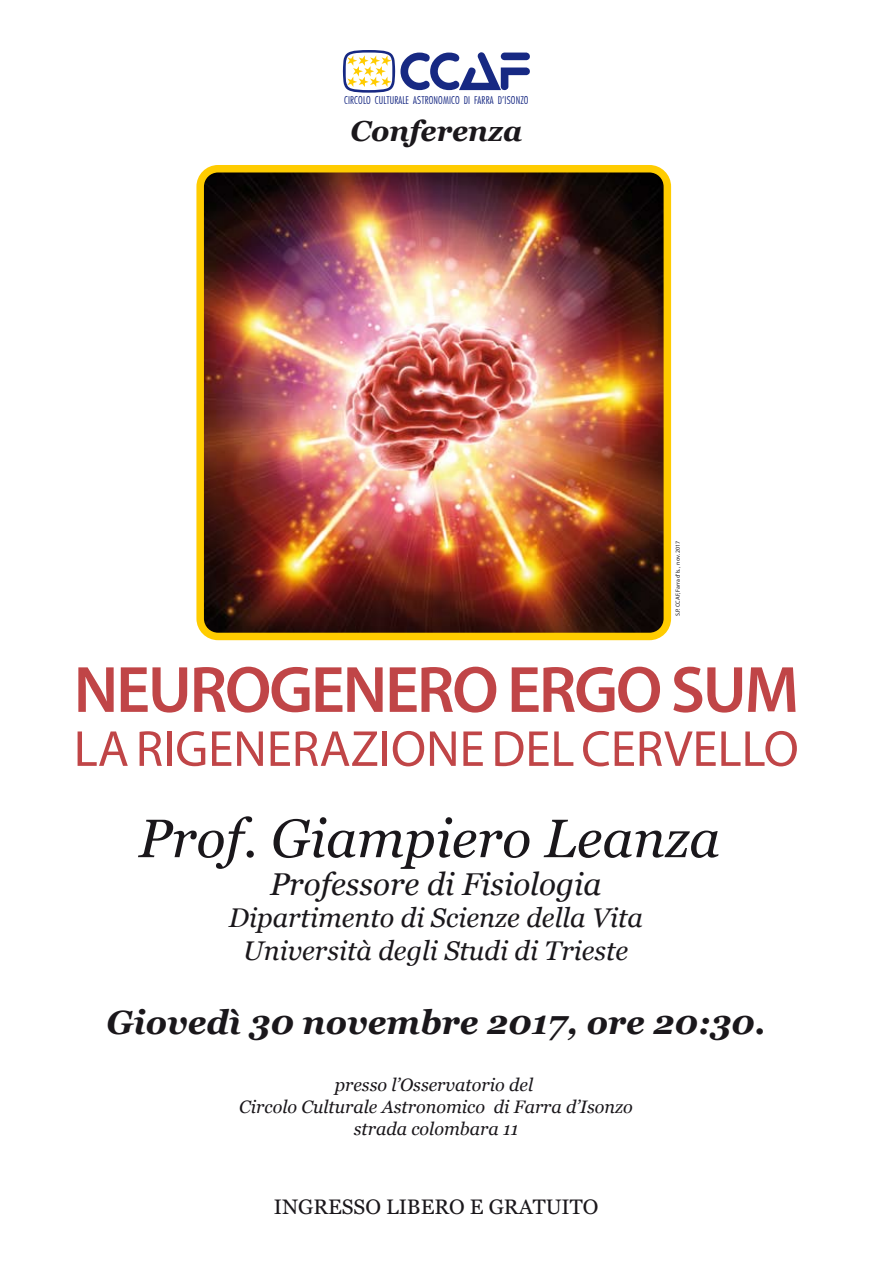
<style>
.page{position:relative;width:893px;height:1263px;background:#fff}
.page>*{position:absolute;margin:0;border:0;box-sizing:border-box;transform-origin:0 0}
.t1{font:600 66px "Myriad Pro";letter-spacing:-.035em;color:#c04547}
.t2{font:italic 54px "Georgia";color:#1a171b}
.t3{font:51px "Myriad Pro";color:#c04547}
.t4{font:italic 700 33.6px "Georgia";color:#1a171b}
.t5{font:italic 31.5px "Georgia";color:#1a171b}
.t6{font:italic 700 28.95px "Georgia";color:#1a171b}
.t7{font:italic 27px/32.4px "Georgia";color:#1a171b;text-align:center}
.t8{font:21px "Georgia";color:#1a171b}
.t9{font:italic 18px/21.6px "Georgia";color:#1a171b;text-align:center}
.t10{font:10.35px "Fujiyama Light";letter-spacing:.015em;color:#172983}
.t11{font:6px "Myriad Pro";color:#1a171b}
</style>
<div class="page">
<svg style="left:343px;top:50px;width:187px;height:43px"></svg>
<img style="left:205px;top:174px;width:457px;height:457px">
<div style="left:196px;top:165px;width:475px;height:475px;border:8px solid #fc0;border-radius:18px"></div>
<p class="t10" style="left:344px;top:94px;width:186px">CIRCOLO CULTURALE ASTRONOMICO DI FARRA D'ISONZO</p>
<h3 class="t6" style="left:350px;top:110px;width:173px">Conferenza</h3>
<p class="t11" style="left:674px;top:616px;width:77px;rotate:-90deg">S.P. CCAF, Farra d’Is., nov. 2017</p>
<h1 class="t1" style="left:74px;top:648px;width:727px">NEUROGENERO ERGO SUM</h1>
<h3 class="t3" style="left:74px;top:717px;width:726px">LA RIGENERAZIONE DEL CERVELLO</h3>
<h2 class="t2" style="left:139px;top:799px;width:583px">Prof. Giampiero Leanza</h2>
<h3 class="t5" style="left:270px;top:861px;width:333px">Professore di Fisiologia</h3>
<h3 class="t7" style="left:229px;top:901px;width:415px">Dipartimento di Scienze della Vita<br>Università degli Studi di Trieste</h3>
<h3 class="t4" style="left:106px;top:997px;width:661px">Giovedì 30 novembre 2017, ore 20:30.</h3>
<p class="t9" style="left:239px;top:1074px;width:395px">presso l’Osservatorio del<br>Circolo Culturale Astronomico di Farra d’Isonzo strada colombara 11</p>
<p class="t8" style="left:274px;top:1191px;width:326px">INGRESSO LIBERO E GRATUITO</p>
</div>
